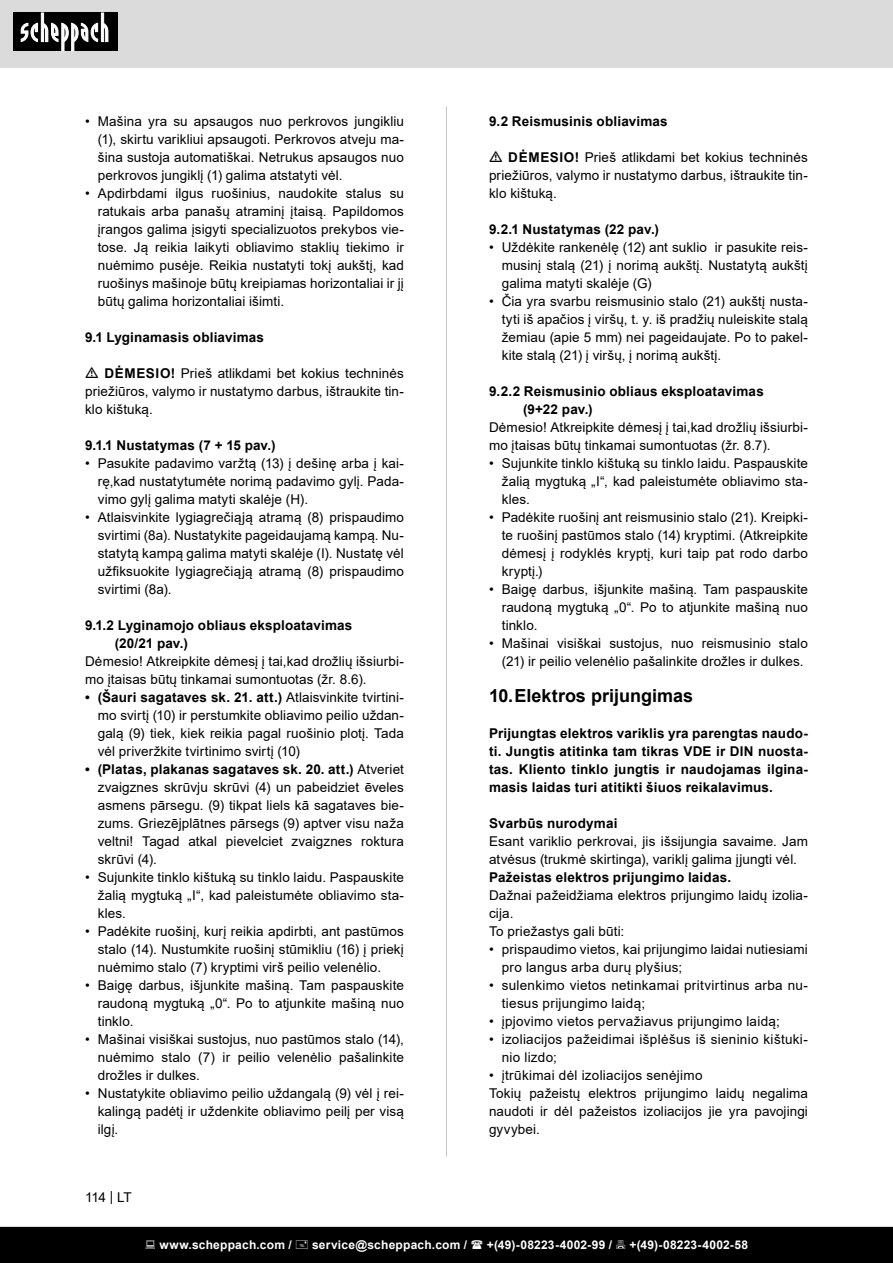
<style>
.page{position:relative;width:893px;height:1263px;background:#fff}
.page>*{position:absolute;margin:0;border:0;box-sizing:border-box;transform-origin:0 0}
.t1{font:700 18px "Arial";color:#000}
.t2{font:13.5px/18px "Arial";letter-spacing:.01em;color:#000;text-align:justify}
.t3{font:700 13.5px/18px "Arial";letter-spacing:.015em;color:#000;text-align:justify}
.t4{font:700 12px "Arial";letter-spacing:.02em;color:#fff}
.s1{font-weight:700}
</style>
<div class="page">
<div style="left:0;top:0;width:893px;height:67px;background:#dbdbdb"></div>
<div style="left:13px;top:13px;width:105px;height:38px;background:#000"></div>
<svg style="left:21px;top:13px;width:87px;height:38px"></svg>
<hr style="left:446px;top:106px;width:1px;height:1051px;background:#c7c7c7">
<div style="left:0;top:1227px;width:893px;height:36px;background:#000"></div>
<p class="t2" style="left:98px;top:112px;width:308px;text-indent:-13px">• Mašina yra su apsaugos nuo perkrovos jungikliu (1), skirtu varikliui apsaugoti. Perkrovos atveju ma&shy;šina sustoja automatiškai. Netrukus apsaugos nuo perkrovos jungiklį (1) galima atstatyti vėl.</p>
<p class="t2" style="left:98px;top:184px;width:308px;text-indent:-13px">• Apdirbdami ilgus ruošinius, naudokite stalus su ratukais arba panašų atraminį įtaisą. Papildomos įrangos galima įsigyti specializuotos prekybos vie&shy;tose. Ją reikia laikyti obliavimo staklių tiekimo ir nuėmimo pusėje. Reikia nustatyti tokį aukštį, kad ruošinys mašinoje būtų kreipiamas horizontaliai ir jį būtų galima horizontaliai išimti.</p>
<p class="t3" style="left:85px;top:328px;width:181px">9.1 Lyginamasis obliavimas</p>
<p class="t2" style="left:85px;top:364px;width:320px;text-indent:19px"><span class="s1">DĖMESIO!</span> Prieš atlikdami bet kokius techninės priežiūros, valymo ir nustatymo darbus, ištraukite tin&shy;klo kištuką.</p>
<p class="t3" style="left:85px;top:436px;width:192px">9.1.1 Nustatymas (7 + 15 pav.)</p>
<p class="t2" style="left:98px;top:454px;width:308px;text-indent:-13px">• Pasukite padavimo varžtą (13) į dešinę arba į kai&shy;rę,kad nustatytumėte norimą padavimo gylį. Pada&shy;vimo gylį galima matyti skalėje (H).</p>
<p class="t2" style="left:98px;top:508px;width:308px;text-indent:-13px">• Atlaisvinkite lygiagrečiąją atramą (8) prispaudimo svirtimi (8a). Nustatykite pageidaujamą kampą. Nu&shy;statytą kampą galima matyti skalėje (I). Nustatę vėl užfiksuokite lygiagrečiąją atramą (8) prispaudimo svirtimi (8a).</p>
<p class="t3" style="left:85px;top:616px;width:269px">9.1.2 Lyginamojo obliaus eksploatavimas</p>
<p class="t3" style="left:115px;top:634px;width:75px">(20/21 pav.)</p>
<p class="t2" style="left:85px;top:652px;width:320px">Dėmesio! Atkreipkite dėmesį į tai,kad drožlių išsiurbi&shy;mo įtaisas būtų tinkamai sumontuotas (žr. 8.6).</p>
<p class="t2" style="left:98px;top:688px;width:308px;text-indent:-13px"><span class="s1">• (Šauri sagataves sk. 21. att.)</span> Atlaisvinkite tvirtini&shy;mo svirtį (10) ir perstumkite obliavimo peilio uždan&shy;galą (9) tiek, kiek reikia pagal ruošinio plotį. Tada vėl priveržkite tvirtinimo svirtį (10)</p>
<p class="t2" style="left:98px;top:760px;width:308px;text-indent:-13px"><span class="s1">• (Platas, plakanas sagataves sk. 20. att.)</span> Atveriet zvaigznes skrūvju skrūvi (4) un pabeidziet ēveles asmens pārsegu. (9) tikpat liels kā sagataves bie&shy;zums. Griezējplātnes pārsegs (9) aptver visu naža veltni! Tagad atkal pievelciet zvaigznes roktura skrūvi (4).</p>
<p class="t2" style="left:98px;top:868px;width:308px;text-indent:-13px">• Sujunkite tinklo kištuką su tinklo laidu. Paspauskite žalią mygtuką „I“, kad paleistumėte obliavimo sta&shy;kles.</p>
<p class="t2" style="left:98px;top:922px;width:308px;text-indent:-13px">• Padėkite ruošinį, kurį reikia apdirbti, ant pastūmos stalo (14). Nustumkite ruošinį stūmikliu (16) į priekį nuėmimo stalo (7) kryptimi virš peilio velenėlio.</p>
<p class="t2" style="left:98px;top:976px;width:308px;text-indent:-13px">• Baigę darbus, išjunkite mašiną. Tam paspauskite raudoną mygtuką „0“. Po to atjunkite mašiną nuo tinklo.</p>
<p class="t2" style="left:98px;top:1030px;width:308px;text-indent:-13px">• Mašinai visiškai sustojus, nuo pastūmos stalo (14), nuėmimo stalo (7) ir peilio velenėlio pašalinkite drožles ir dulkes.</p>
<p class="t2" style="left:98px;top:1084px;width:308px;text-indent:-13px">• Nustatykite obliavimo peilio uždangalą (9) vėl į rei&shy;kalingą padėtį ir uždenkite obliavimo peilį per visą ilgį.</p>
<p class="t2" style="left:85px;top:1188px;width:48px">114 | LT</p>
<p class="t3" style="left:489px;top:112px;width:180px">9.2 Reismusinis obliavimas</p>
<p class="t2" style="left:489px;top:148px;width:320px;text-indent:19px"><span class="s1">DĖMESIO!</span> Prieš atlikdami bet kokius techninės priežiūros, valymo ir nustatymo darbus, ištraukite tin&shy;klo kištuką.</p>
<p class="t3" style="left:489px;top:220px;width:171px">9.2.1 Nustatymas (22 pav.)</p>
<p class="t2" style="left:502px;top:238px;width:308px;text-indent:-13px">• Uždėkite rankenėlę (12) ant suklio ir pasukite reis&shy;musinį stalą (21) į norimą aukštį. Nustatytą aukštį galima matyti skalėje (G)</p>
<p class="t2" style="left:502px;top:292px;width:308px;text-indent:-13px">• Čia yra svarbu reismusinio stalo (21) aukštį nusta&shy;tyti iš apačios į viršų, t. y. iš pradžių nuleiskite stalą žemiau (apie 5 mm) nei pageidaujate. Po to pakel&shy;kite stalą (21) į viršų, į norimą aukštį.</p>
<p class="t3" style="left:489px;top:382px;width:276px">9.2.2 Reismusinio obliaus eksploatavimas</p>
<p class="t3" style="left:523px;top:400px;width:71px">(9+22 pav.)</p>
<p class="t2" style="left:489px;top:418px;width:320px">Dėmesio! Atkreipkite dėmesį į tai,kad drožlių išsiurbi&shy;mo įtaisas būtų tinkamai sumontuotas (žr. 8.7).</p>
<p class="t2" style="left:502px;top:454px;width:308px;text-indent:-13px">• Sujunkite tinklo kištuką su tinklo laidu. Paspauskite žalią mygtuką „I“, kad paleistumėte obliavimo sta&shy;kles.</p>
<p class="t2" style="left:502px;top:508px;width:308px;text-indent:-13px">• Padėkite ruošinį ant reismusinio stalo (21). Kreipki&shy;te ruošinį pastūmos stalo (14) kryptimi. (Atkreipkite dėmesį į rodyklės kryptį, kuri taip pat rodo darbo kryptį.)</p>
<p class="t2" style="left:502px;top:580px;width:308px;text-indent:-13px">• Baigę darbus, išjunkite mašiną. Tam paspauskite raudoną mygtuką „0“. Po to atjunkite mašiną nuo tinklo.</p>
<p class="t2" style="left:502px;top:634px;width:308px;text-indent:-13px">• Mašinai visiškai sustojus, nuo reismusinio stalo (21) ir peilio velenėlio pašalinkite drožles ir dulkes.</p>
<p class="t1" style="left:489px;top:683px;width:206px">10.Elektros prijungimas</p>
<p class="t3" style="left:489px;top:724px;width:320px">Prijungtas elektros variklis yra parengtas naudo&shy;ti. Jungtis atitinka tam tikras VDE ir DIN nuosta&shy;tas. Kliento tinklo jungtis ir naudojamas ilgina&shy;masis laidas turi atitikti šiuos reikalavimus.</p>
<p class="t3" style="left:489px;top:814px;width:130px">Svarbūs nurodymai</p>
<p class="t2" style="left:489px;top:832px;width:320px">Esant variklio perkrovai, jis išsijungia savaime. Jam atvėsus (trukmė skirtinga), variklį galima įjungti vėl.</p>
<p class="t3" style="left:489px;top:868px;width:244px">Pažeistas elektros prijungimo laidas.</p>
<p class="t2" style="left:489px;top:886px;width:320px">Dažnai pažeidžiama elektros prijungimo laidų izolia&shy;cija.</p>
<p class="t2" style="left:489px;top:922px;width:137px">To priežastys gali būti:</p>
<p class="t2" style="left:502px;top:940px;width:308px;text-indent:-13px">• prispaudimo vietos, kai prijungimo laidai nutiesiami pro langus arba durų plyšius;</p>
<p class="t2" style="left:502px;top:976px;width:308px;text-indent:-13px">• sulenkimo vietos netinkamai pritvirtinus arba nu&shy;tiesus prijungimo laidą;</p>
<p class="t2" style="left:489px;top:1012px;width:292px">• įpjovimo vietos pervažiavus prijungimo laidą;</p>
<p class="t2" style="left:502px;top:1030px;width:308px;text-indent:-13px">• izoliacijos pažeidimai išplėšus iš sieninio kištuki&shy;nio lizdo;</p>
<p class="t2" style="left:489px;top:1066px;width:215px">• įtrūkimai dėl izoliacijos senėjimo</p>
<p class="t2" style="left:489px;top:1084px;width:320px">Tokių pažeistų elektros prijungimo laidų negalima naudoti ir dėl pažeistos izoliacijos jie yra pavojingi gyvybei.</p>
<p class="t4" style="left:159px;top:1236px;width:134px">www.scheppach.com /</p>
<p class="t4" style="left:312px;top:1236px;width:157px">service@scheppach.com /</p>
<p class="t4" style="left:487px;top:1236px;width:127px">+(49)-08223-4002-99 /</p>
<p class="t4" style="left:629px;top:1236px;width:120px">+(49)-08223-4002-58</p>
</div>
